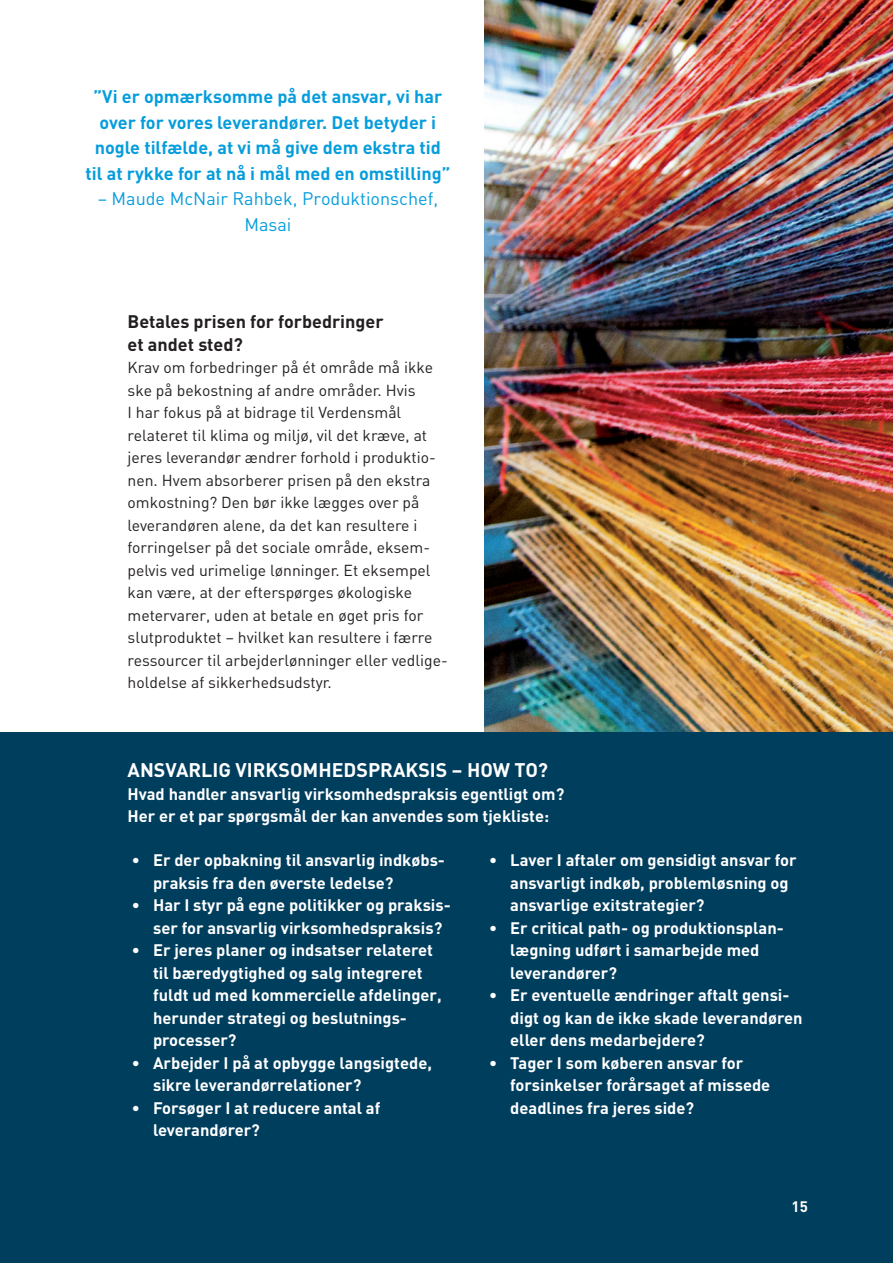
<style>
.page{position:relative;width:893px;height:1263px;background:#fff}
.page>*{position:absolute;margin:0;border:0;box-sizing:border-box;transform-origin:0 0}
.t1{font:700 19.5px "DIN";color:#fff}
.t2{font:700 18px/25.5px "DIN";color:#069ddc;text-align:center}
.t3{font:700 18px/22.5px "DIN";color:#231f20}
.t4{font:18px/25.5px "DIN";color:#069ddc;text-align:center}
.t5{font:700 16.5px/22.5px "DIN";color:#fff}
.t6{font:15.75px/22.5px "DIN Regular Alternate";color:#231f20}
.t7{font:700 15px "DIN";color:#fff}
</style>
<div class="page">
<img style="left:485px;top:0;width:408px;height:732px">
<div style="left:0;top:732px;width:893px;height:531px;background:#003e5e"></div>
<p class="t2" style="left:85px;top:83px;width:366px">”Vi er opmærksomme på det ansvar, vi har over for vores leverandører. Det betyder i nogle tilfælde, at vi må give dem ekstra tid til at rykke for at nå i mål med en omstilling”</p>
<p class="t4" style="left:98px;top:186px;width:342px">– Maude McNair Rahbek, Produktionschef,<br>Masai</p>
<p class="t3" style="left:128px;top:310px;width:258px">Betales prisen for forbedringer et andet sted?</p>
<p class="t6" style="left:128px;top:356px;width:322px">Krav om forbedringer på ét område må ikke ske på bekostning af andre områder. Hvis<br>I har fokus på at bidrage til Verdensmål relateret til klima og miljø, vil det kræve, at jeres leverandør ændrer forhold i produktio&shy;nen. Hvem absorberer prisen på den ekstra omkostning? Den bør ikke lægges over på leverandøren alene, da det kan resultere i forringelser på det sociale område, eksem&shy;pelvis ved urimelige lønninger. Et eksempel kan være, at der efterspørges økologiske metervarer, uden at betale en øget pris for slutproduktet – hvilket kan resultere i færre ressourcer til arbejderlønninger eller vedlige&shy;holdelse af sikkerhedsudstyr.</p>
<p class="t1" style="left:128px;top:757px;width:422px">ANSVARLIG VIRKSOMHEDSPRAKSIS – HOW TO?</p>
<p class="t5" style="left:128px;top:782px;width:438px">Hvad handler ansvarlig virksomhedspraksis egentligt om?<br>Her er et par spørgsmål der kan anvendes som tjekliste:</p>
<p class="t5" style="left:153px;top:848px;width:293px;text-indent:-21px">• Er der opbakning til ansvarlig indkøbs&shy;praksis fra den øverste ledelse?</p>
<p class="t5" style="left:153px;top:893px;width:299px;text-indent:-21px">• Har I styr på egne politikker og praksis&shy;ser for ansvarlig virksomhedspraksis?</p>
<p class="t5" style="left:153px;top:938px;width:290px;text-indent:-21px">• Er jeres planer og indsatser relateret til bæredygtighed og salg integreret fuldt ud med kommercielle afdelinger, herunder strategi og beslutnings&shy;processer?</p>
<p class="t5" style="left:153px;top:1051px;width:280px;text-indent:-21px">• Arbejder I på at opbygge langsigtede, sikre leverandørrelationer?</p>
<p class="t5" style="left:153px;top:1096px;width:229px;text-indent:-21px">• Forsøger I at reducere antal af leverandører?</p>
<p class="t5" style="left:510px;top:848px;width:288px;text-indent:-21px">• Laver I aftaler om gensidigt ansvar for ansvarligt indkøb, problemløsning og ansvarlige exitstrategier?</p>
<p class="t5" style="left:510px;top:916px;width:275px;text-indent:-21px">• Er critical path- og produktionsplan&shy;lægning udført i samarbejde med leverandører?</p>
<p class="t5" style="left:510px;top:983px;width:294px;text-indent:-21px">• Er eventuelle ændringer aftalt gensi&shy;digt og kan de ikke skade leverandøren eller dens medarbejdere?</p>
<p class="t5" style="left:510px;top:1051px;width:262px;text-indent:-21px">• Tager I som køberen ansvar for forsinkelser forårsaget af missede deadlines fra jeres side?</p>
<p class="t7" style="left:792px;top:1196px;width:18px">15</p>
</div>
